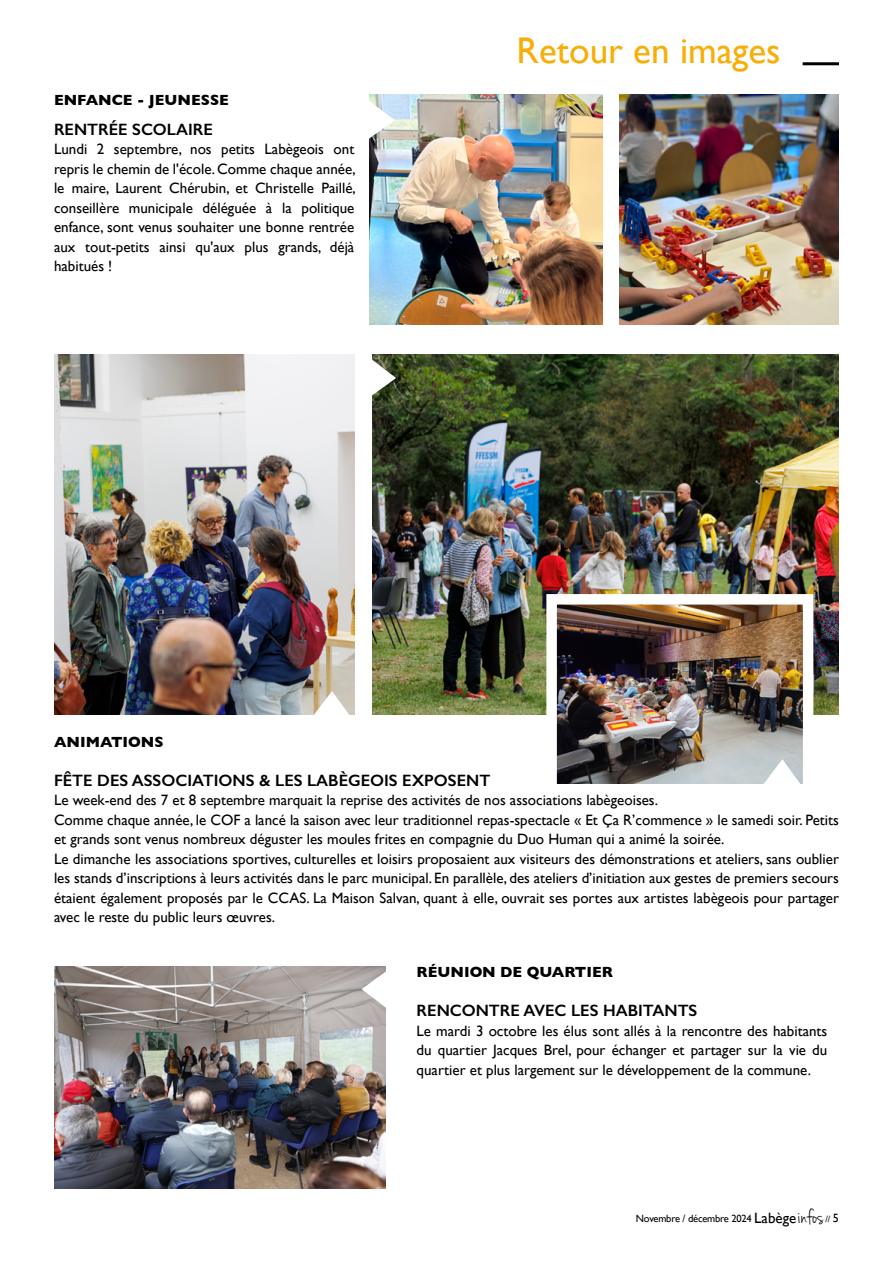
<style>
.page{position:relative;width:893px;height:1263px;background:#fff}
.page>*{position:absolute;margin:0;border:0;box-sizing:border-box;transform-origin:0 0}
.t1{font:37.2px "Gill Sans";color:#f8ad07}
.t2{font:600 16.5px "Gill Sans";color:#000}
.t3{font:15px/19.5px "Gill Sans";color:#000;text-align:justify}
.t4{font:700 15px "Gill Sans";color:#000}
.t5{font:10.5px "Gill Sans";letter-spacing:-.02em;color:#000}
.t6{font:9px "Gill Sans";color:#000}
.s1{font-size:15px}
.s2{font-family:"Jenna Sue";font-size:22.5px}
.s3{font-size:12px}
</style>
<div class="page">
<img style="left:370px;top:94px;width:233px;height:230px">
<img style="left:619px;top:94px;width:220px;height:230px">
<img style="left:373px;top:355px;width:466px;height:360px">
<img style="left:54px;top:354px;width:300px;height:361px">
<img style="left:557px;top:605px;width:245px;height:178px">
<div style="left:546px;top:594px;width:267px;height:200px;border:10px solid #fff"></div>
<img style="left:54px;top:967px;width:332px;height:221px">
<hr style="left:803px;top:62px;width:36px;height:3px;background:#000">
<svg style="left:362px;top:970px;width:24px;height:39px"></svg>
<svg style="left:369px;top:100px;width:26px;height:39px"></svg>
<svg style="left:372px;top:358px;width:24px;height:39px"></svg>
<svg style="left:762px;top:759px;width:39px;height:27px"></svg>
<svg style="left:312px;top:691px;width:39px;height:24px"></svg>
<p class="t4" style="left:54px;top:88px;width:176px">ENFANCE - JEUNESSE</p>
<p class="t2" style="left:54px;top:119px;width:160px">RENTRÉE SCOLAIRE</p>
<p class="t3" style="left:54px;top:139px;width:303px">Lundi 2 septembre, nos petits Labègeois ont repris le chemin de l'école. Comme chaque année, le maire, Laurent Chérubin, et Christelle Paillé, conseillère municipale déléguée à la politique enfance, sont venus souhaiter une bonne rentrée aux tout-petits ainsi qu'aux plus grands, déjà habitués !</p>
<h1 class="t1" style="left:517px;top:29px;width:265px">Retour en images</h1>
<p class="t4" style="left:54px;top:730px;width:111px">ANIMATIONS</p>
<p class="t2" style="left:54px;top:770px;width:438px">FÊTE DES ASSOCIATIONS &amp; LES LABÈGEOIS EXPOSENT</p>
<p class="t3" style="left:54px;top:790px;width:786px;text-align:left">Le week-end des 7 et 8 septembre marquait la reprise des activités de nos associations labègeoises.<br>Comme chaque année, le COF a lancé la saison avec leur traditionnel repas-spectacle « Et Ça R’commence » le samedi soir. Petits et grands sont venus nombreux déguster les moules frites en compagnie du Duo Human qui a animé la soirée.<br>Le dimanche les associations sportives, culturelles et loisirs proposaient aux visiteurs des démonstrations et ateliers, sans oublier les stands d’inscriptions à leurs activités dans le parc municipal. En parallèle, des ateliers d’initiation aux gestes de premiers secours étaient également proposés par le CCAS. La Maison Salvan, quant à elle, ouvrait ses portes aux artistes labègeois pour partager avec le reste du public leurs œuvres.</p>
<p class="t4" style="left:417px;top:960px;width:198px">RÉUNION DE QUARTIER</p>
<p class="t2" style="left:417px;top:1001px;width:282px">RENCONTRE AVEC LES HABITANTS</p>
<p class="t3" style="left:417px;top:1021px;width:412px">Le mardi 3 octobre les élus sont allés à la rencontre des habitants du quartier Jacques Brel, pour échanger et partager sur la vie du quartier et plus largement sur le développement de la commune.</p>
<p class="t5" style="left:636px;top:1212px;width:189px">Novembre / décembre 2024 <span class="s1">Labège</span><span class="s2">infos</span></p>
<p class="t6" style="left:825px;top:1213px;width:15px">// <span class="s3">5</span></p>
</div>
